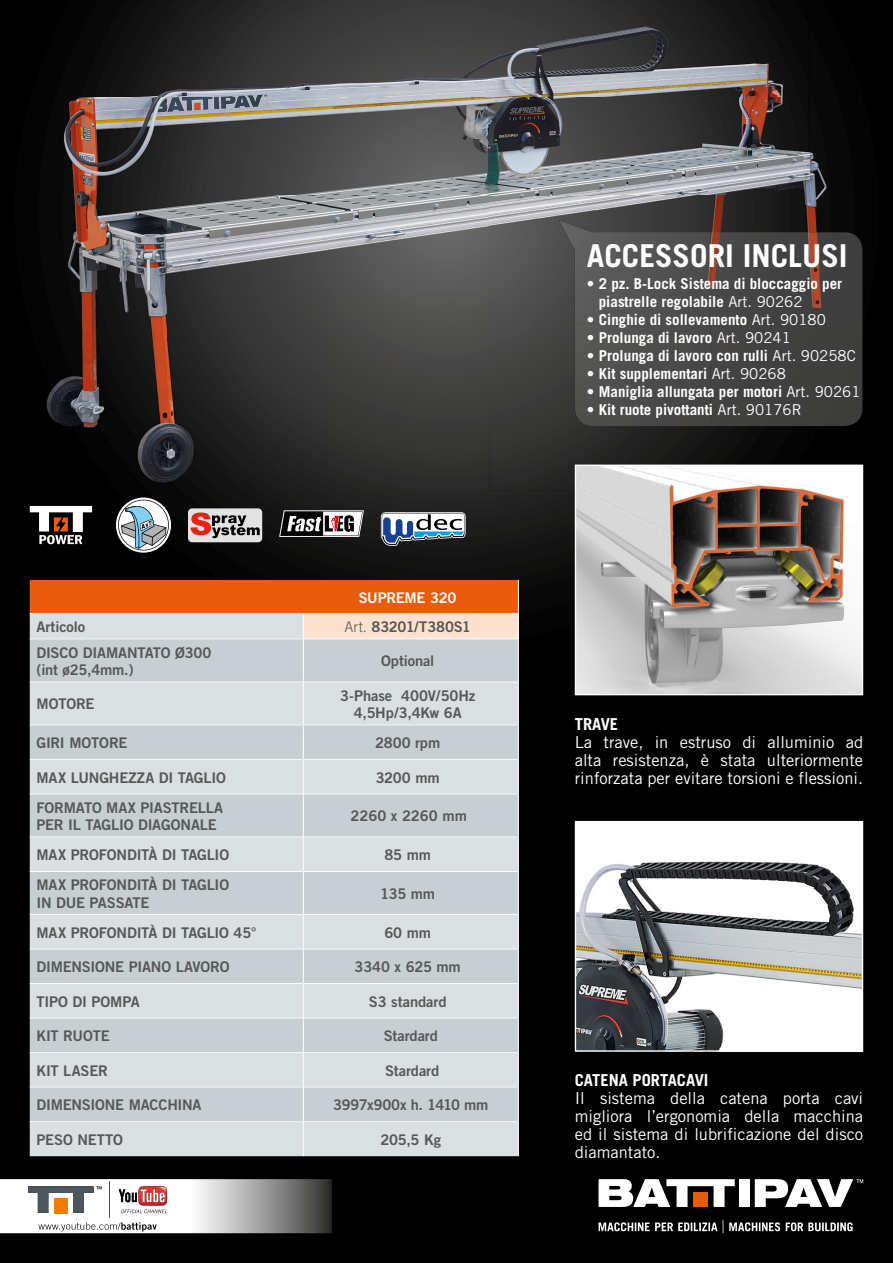
<style>
.page{position:relative;width:893px;height:1263px;background:#000}
.page>*{position:absolute;margin:0;border:0;box-sizing:border-box;transform-origin:0 0}
.t1{font:700 31.5px "Trade Gothic";color:#fff}
.t2{font:16.5px/18px "Trade Gothic";color:#fff;text-align:justify}
.t3{font:700 16.5px "Trade Gothic";color:#fff}
.t4{font:700 15px/18px "Trade Gothic";color:#fff}
.t5{font:14.7px/17.7px "Trade Gothic Bold Two";letter-spacing:-.01em;color:#575756}
.t6{font:14.7px "Trade Gothic Bold Two";letter-spacing:-.03em;color:#575756}
.t7{font:14.7px "Trade Gothic Bold Two";letter-spacing:-.02em;color:#fff}
.s1{font-family:"Trade Gothic";font-weight:300}
.s2{font-weight:400}
</style>
<div class="page">
<img style="left:211px;top:490px;width:364px;height:188px">
<img style="left:116px;top:490px;width:95px;height:62px">
<img style="left:577px;top:823px;width:284px;height:227px">
<div style="left:575px;top:821px;width:288px;height:231px;border:1px solid #fff"></div>
<img style="left:0;top:1179px;width:332px;height:54px">
<img style="left:38px;top:1222px;width:83px;height:9px">
<img style="left:121px;top:1222px;width:36px;height:9px">
<img style="left:28px;top:1186px;width:66px;height:27px">
<img style="left:54px;top:1199px;width:14px;height:14px">
<svg style="left:96px;top:1186px;width:6px;height:3px"></svg>
<img style="left:109px;top:1181px;width:1px;height:36px">
<img style="left:138px;top:1186px;width:29px;height:19px">
<img style="left:139px;top:1187px;width:27px;height:18px">
<img style="left:141px;top:1187px;width:26px;height:15px">
<svg style="left:119px;top:1189px;width:18px;height:13px"></svg>
<img style="left:141px;top:1189px;width:24px;height:13px">
<img style="left:119px;top:1209px;width:48px;height:4px">
<img style="left:63px;top:0;width:747px;height:196px">
<img style="left:810px;top:92px;width:53px;height:373px">
<img style="left:50px;top:196px;width:439px;height:196px">
<img style="left:489px;top:196px;width:107px;height:294px">
<img style="left:596px;top:196px;width:214px;height:36px">
<img style="left:46px;top:392px;width:443px;height:98px">
<img style="left:596px;top:426px;width:214px;height:39px">
<svg style="left:599px;top:1179px;width:136px;height:28px"></svg>
<div style="left:739px;top:1179px;width:11px;height:28px;background:#fff"></div>
<div style="left:693px;top:1192px;width:15px;height:15px;background:#e85b0d"></div>
<svg style="left:755px;top:1179px;width:108px;height:28px"></svg>
<svg style="left:599px;top:1220px;width:254px;height:13px"></svg>
<svg style="left:381px;top:512px;width:85px;height:34px;background:#8090a1"></svg>
<svg style="left:279px;top:510px;width:85px;height:27px"></svg>
<div style="left:188px;top:508px;width:74px;height:34px;background:#e3e3e3;border-radius:4px"></div>
<svg style="left:190px;top:512px;width:70px;height:26px"></svg>
<svg style="left:116px;top:497px;width:55px;height:56px"></svg>
<svg style="left:118px;top:500px;width:51px;height:50px;background:#9da8ae"></svg>
<svg style="left:30px;top:506px;width:62px;height:38px"></svg>
<div style="left:30px;top:1122px;width:488px;height:34px;background:#dadfe2"></div>
<svg style="left:30px;top:639px;width:488px;height:482px;background:#d0d6d9"></svg>
<hr style="left:30px;top:638px;width:273px;height:1px;background:#fff">
<hr style="left:518px;top:639px;width:1px;height:42px;background:#fff">
<hr style="left:30px;top:681px;width:273px;height:1px;background:#fff">
<hr style="left:30px;top:724px;width:273px;height:1px;background:#fff">
<hr style="left:30px;top:759px;width:273px;height:1px;background:#fff">
<hr style="left:304px;top:759px;width:215px;height:1px;background:#fff">
<hr style="left:518px;top:760px;width:1px;height:33px;background:#fff">
<hr style="left:30px;top:793px;width:273px;height:1px;background:#fff">
<hr style="left:304px;top:793px;width:215px;height:1px;background:#fff">
<hr style="left:518px;top:794px;width:1px;height:42px;background:#fff">
<hr style="left:30px;top:836px;width:273px;height:1px;background:#fff">
<hr style="left:304px;top:836px;width:215px;height:1px;background:#fff">
<hr style="left:518px;top:837px;width:1px;height:34px;background:#fff">
<hr style="left:30px;top:871px;width:273px;height:1px;background:#fff">
<hr style="left:304px;top:871px;width:215px;height:1px;background:#fff">
<hr style="left:518px;top:872px;width:1px;height:42px;background:#fff">
<hr style="left:30px;top:914px;width:273px;height:1px;background:#fff">
<hr style="left:304px;top:914px;width:215px;height:1px;background:#fff">
<hr style="left:518px;top:915px;width:1px;height:33px;background:#fff">
<hr style="left:30px;top:948px;width:273px;height:1px;background:#fff">
<hr style="left:304px;top:948px;width:215px;height:1px;background:#fff">
<hr style="left:518px;top:949px;width:1px;height:34px;background:#fff">
<hr style="left:30px;top:983px;width:273px;height:1px;background:#fff">
<hr style="left:304px;top:983px;width:215px;height:1px;background:#fff">
<hr style="left:518px;top:984px;width:1px;height:34px;background:#fff">
<hr style="left:30px;top:1018px;width:273px;height:1px;background:#fff">
<hr style="left:30px;top:1052px;width:273px;height:1px;background:#fff">
<hr style="left:30px;top:1087px;width:273px;height:1px;background:#fff">
<hr style="left:518px;top:1087px;width:1px;height:34px;background:#fff">
<hr style="left:518px;top:682px;width:1px;height:43px;background:#fff">
<hr style="left:518px;top:725px;width:1px;height:34px;background:#fff">
<hr style="left:518px;top:1018px;width:1px;height:34px;background:#fff">
<hr style="left:518px;top:1053px;width:1px;height:34px;background:#fff">
<hr style="left:30px;top:1121px;width:273px;height:1px;background:#fff">
<hr style="left:304px;top:1018px;width:215px;height:1px;background:#fff">
<hr style="left:304px;top:1052px;width:215px;height:1px;background:#fff">
<hr style="left:304px;top:1087px;width:215px;height:1px;background:#fff">
<hr style="left:303px;top:639px;width:1px;height:42px;background:#fff">
<hr style="left:303px;top:725px;width:1px;height:34px;background:#fff">
<hr style="left:303px;top:759px;width:1px;height:35px;background:#fff">
<hr style="left:303px;top:794px;width:1px;height:43px;background:#fff">
<hr style="left:303px;top:837px;width:1px;height:34px;background:#fff">
<hr style="left:303px;top:871px;width:1px;height:43px;background:#fff">
<hr style="left:303px;top:914px;width:1px;height:35px;background:#fff">
<hr style="left:303px;top:949px;width:1px;height:34px;background:#fff">
<hr style="left:303px;top:983px;width:1px;height:35px;background:#fff">
<hr style="left:303px;top:1018px;width:1px;height:34px;background:#fff">
<hr style="left:303px;top:1052px;width:1px;height:35px;background:#fff">
<hr style="left:303px;top:1087px;width:1px;height:34px;background:#fff">
<svg style="left:30px;top:580px;width:489px;height:58px;background:#ea9564"></svg>
<hr style="left:303px;top:638px;width:216px;height:1px;background:#fff">
<hr style="left:303px;top:681px;width:216px;height:1px;background:#fff">
<hr style="left:303px;top:724px;width:215px;height:1px;background:#fff">
<hr style="left:303px;top:682px;width:1px;height:42px;background:#fff">
<hr style="left:303px;top:1121px;width:216px;height:1px;background:#fff">
<hr style="left:303px;top:1122px;width:1px;height:34px;background:#fff">
<hr style="left:518px;top:1122px;width:1px;height:34px;background:#fff">
<img style="left:559px;top:220px;width:152px;height:103px">
<img style="left:711px;top:232px;width:151px;height:91px">
<img style="left:575px;top:323px;width:287px;height:103px">
<img style="left:577px;top:467px;width:284px;height:226px">
<div style="left:575px;top:465px;width:288px;height:230px;border:1px solid #fff"></div>
<p class="t7" style="left:359px;top:588px;width:99px">SUPREME 320</p>
<p class="t5" style="left:36px;top:618px;width:50px">Articolo</p>
<p class="t5" style="left:344px;top:618px;width:128px"><span class="s1">Art.</span> 83201/T380S1</p>
<p class="t5" style="left:36px;top:643px;width:176px">DISCO DIAMANTATO Ø300 (int ø25,4mm.)</p>
<p class="t5" style="left:381px;top:652px;width:55px">Optional</p>
<p class="t5" style="left:36px;top:695px;width:60px">MOTORE</p>
<p class="t5" style="left:340px;top:686px;width:137px;text-align:center">3-Phase 400V/50Hz<br>4,5Hp/3,4Kw 6A</p>
<p class="t5" style="left:36px;top:734px;width:92px">GIRI MOTORE</p>
<p class="t5" style="left:375px;top:734px;width:67px">2800 rpm</p>
<p class="t5" style="left:36px;top:768px;width:191px">MAX LUNGHEZZA DI TAGLIO</p>
<p class="t5" style="left:376px;top:768px;width:66px">3200 mm</p>
<p class="t5" style="left:36px;top:798px;width:188px">FORMATO MAX PIASTRELLA<br>PER IL TAGLIO DIAGONALE</p>
<p class="t5" style="left:351px;top:807px;width:118px">2260 x 2260 mm</p>
<p class="t5" style="left:36px;top:846px;width:194px">MAX PROFONDITÀ DI TAGLIO</p>
<p class="t5" style="left:384px;top:846px;width:48px">85 mm</p>
<p class="t5" style="left:36px;top:876px;width:194px">MAX PROFONDITÀ DI TAGLIO<br>IN DUE PASSATE</p>
<p class="t5" style="left:380px;top:884px;width:56px">135 mm</p>
<p class="t5" style="left:36px;top:923px;width:222px">MAX PROFONDITÀ DI TAGLIO 45°</p>
<p class="t5" style="left:384px;top:923px;width:48px">60 mm</p>
<p class="t5" style="left:36px;top:958px;width:195px">DIMENSIONE PIANO LAVORO</p>
<p class="t5" style="left:355px;top:958px;width:108px">3340 x 625 mm</p>
<p class="t5" style="left:36px;top:992px;width:105px">TIPO DI POMPA</p>
<p class="t5" style="left:369px;top:992px;width:79px">S3 standard</p>
<p class="t5" style="left:36px;top:1027px;width:75px">KIT RUOTE</p>
<p class="t5" style="left:384px;top:1027px;width:56px">Stardard</p>
<p class="t5" style="left:36px;top:1061px;width:73px">KIT LASER</p>
<p class="t5" style="left:385px;top:1061px;width:56px">Stardard</p>
<p class="t5" style="left:36px;top:1096px;width:167px">DIMENSIONE MACCHINA</p>
<p class="t6" style="left:333px;top:1096px;width:157px">3997x900x h. 1410 mm</p>
<p class="t5" style="left:36px;top:1130px;width:88px">PESO NETTO</p>
<p class="t5" style="left:380px;top:1131px;width:62px">205,5 Kg</p>
<h1 class="t1" style="left:587px;top:236px;width:262px">ACCESSORI INCLUSI</h1>
<p class="t4" style="left:599px;top:274px;width:245px;text-indent:-12px">• 2 pz. B-Lock Sistema di bloccaggio per piastrelle regolabile <span class="s2">Art. 90262</span></p>
<p class="t4" style="left:587px;top:310px;width:241px">• Cinghie di sollevamento <span class="s2">Art. 90180</span></p>
<p class="t4" style="left:587px;top:328px;width:206px">• Prolunga di lavoro <span class="s2">Art. 90241</span></p>
<p class="t4" style="left:587px;top:346px;width:271px">• Prolunga di lavoro con rulli <span class="s2">Art. 90258C</span></p>
<p class="t4" style="left:587px;top:364px;width:201px">• Kit supplementari <span class="s2">Art. 90268</span></p>
<p class="t4" style="left:587px;top:382px;width:275px">• Maniglia allungata per motori <span class="s2">Art. 90261</span></p>
<p class="t4" style="left:587px;top:400px;width:216px">• Kit ruote pivottanti <span class="s2">Art. 90176R</span></p>
<p class="t3" style="left:575px;top:714px;width:45px">TRAVE</p>
<p class="t2" style="left:575px;top:733px;width:290px">La trave, in estruso di alluminio ad alta resistenza, è stata ulteriormente rinforzata per evitare torsioni e flessioni.</p>
<p class="t3" style="left:575px;top:1070px;width:135px">CATENA PORTACAVI</p>
<p class="t2" style="left:575px;top:1088px;width:290px">Il sistema della catena porta cavi migliora l’ergonomia della macchina ed il sistema di lubrificazione del disco diamantato.</p>
</div>
